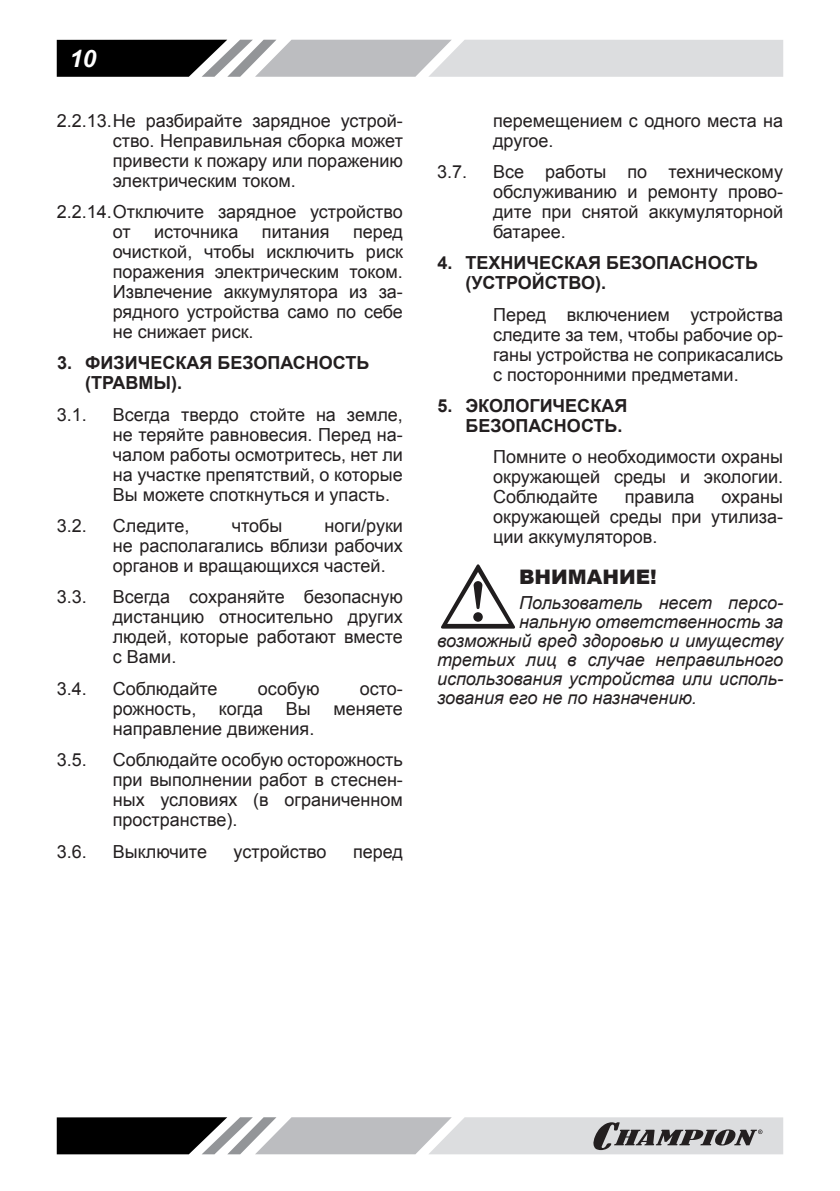
<style>
.page{position:relative;width:840px;height:1191px;background:#fff}
.page>*{position:absolute;margin:0;border:0;box-sizing:border-box;transform-origin:0 0}
.t1{font:italic 700 24px "Arial";color:#fff}
.t2{font:900 20px "Arial";color:#231f20}
.p_list2{font:18px/20px "Arial";color:#231f20;text-align:justify}
.p{font:italic 18px "Arial";color:#231f20}
.p_list_H{font:700 18px/20px "Arial";color:#231f20}
</style>
<div class="page">
<svg style="left:57px;top:40px;width:725px;height:37px;background:#a7a8a9"></svg>
<svg style="left:57px;top:1117px;width:725px;height:37px;background:#9c9c9e"></svg>
<svg style="left:441px;top:564px;width:74px;height:65px"></svg>
<h1 class="t1" style="left:70px;top:42px;width:28px">10</h1>
<p class="p_list2" style="left:113px;top:110px;width:291px;text-indent:-56px">2.2.13. Не разбирайте зарядное устрой&shy;ство. Неправильная сборка может привести к пожару или поражению электрическим током.</p>
<p class="p_list2" style="left:113px;top:202px;width:291px;text-indent:-56px">2.2.14. Отключите зарядное устройство от</p>
<p class="p_list2" style="left:113px;top:222px;width:291px;text-indent:240px">перед очисткой, чтобы исключить риск поражения электрическим током.<br>Извлечение аккумулятора из за&shy;рядного устройства само по себе не снижает риск.</p>
<p class="p_list_H" style="left:85px;top:353px;width:286px;text-indent:-28px">3. ФИЗИЧЕСКАЯ БЕЗОПАСНОСТЬ (ТРАВМЫ).</p>
<p class="p_list2" style="left:57px;top:404px;width:32px">3.1.</p>
<p class="p_list2" style="left:113px;top:404px;width:291px">Всегда твердо стойте на земле, не теряйте равновесия. Перед на&shy;чалом работы осмотритесь, нет ли на участке препятствий, о которые Вы можете споткнуться и упасть.</p>
<p class="p_list2" style="left:57px;top:516px;width:32px">3.2.</p>
<p class="p_list2" style="left:113px;top:516px;width:78px">Следите,</p>
<p class="p_list2" style="left:231px;top:516px;width:52px">чтобы</p>
<p class="p_list2" style="left:154px;top:222px;width:86px">источника</p>
<p class="p_list2" style="left:262px;top:222px;width:69px">питания</p>
<p class="p_list2" style="left:113px;top:516px;width:291px;text-indent:212px">ноги/руки не располагались вблизи рабочих органов и вращающихся частей.</p>
<p class="p_list2" style="left:57px;top:587px;width:32px">3.3.</p>
<p class="p_list2" style="left:113px;top:587px;width:291px">Всегда сохраняйте безопасную дистанцию относительно других людей, которые работают вместе с Вами.</p>
<p class="p_list2" style="left:57px;top:678px;width:32px">3.4.</p>
<p class="p_list2" style="left:113px;top:678px;width:106px">Соблюдайте</p>
<p class="p_list2" style="left:258px;top:678px;width:63px">особую</p>
<p class="p_list2" style="left:359px;top:678px;width:45px">осто-</p>
<p class="p_list2" style="left:113px;top:698px;width:85px">рожность,</p>
<p class="p_list2" style="left:219px;top:698px;width:46px">когда</p>
<p class="p_list2" style="left:286px;top:698px;width:26px">Вы</p>
<p class="p_list2" style="left:333px;top:698px;width:71px">меняете</p>
<p class="p_list2" style="left:113px;top:718px;width:203px">направление движения.</p>
<p class="p_list2" style="left:57px;top:750px;width:32px">3.5.</p>
<p class="p_list2" style="left:113px;top:750px;width:291px">Соблюдайте особую осторожность при выполнении работ в стеснен&shy;ных условиях (в ограниченном пространстве).</p>
<p class="p_list2" style="left:57px;top:841px;width:32px">3.6.</p>
<p class="p_list2" style="left:113px;top:841px;width:96px">Выключите</p>
<p class="p_list2" style="left:233px;top:841px;width:94px">устройство</p>
<p class="p_list2" style="left:353px;top:841px;width:51px">перед</p>
<p class="p_list2" style="left:493px;top:110px;width:291px">перемещением с одного места на другое.</p>
<p class="p_list2" style="left:437px;top:162px;width:32px">3.7.</p>
<p class="p_list2" style="left:493px;top:162px;width:291px">Все работы по техническому обслуживанию и ремонту прово&shy;дите при снятой аккумуляторной батарее.</p>
<p class="p_list_H" style="left:465px;top:253px;width:294px;text-indent:-28px">4. ТЕХНИЧЕСКАЯ БЕЗОПАСНОСТЬ (УСТРОЙСТВО).</p>
<p class="p_list2" style="left:493px;top:304px;width:291px">Перед включением устройства следите за тем, чтобы рабочие ор&shy;ганы устройства не соприкасались с посторонними предметами.</p>
<p class="p_list_H" style="left:437px;top:396px;width:191px;text-align:right">5. ЭКОЛОГИЧЕСКАЯ<br>БЕЗОПАСНОСТЬ.</p>
<p class="p_list2" style="left:493px;top:447px;width:291px">Помните о необходимости охраны окружающей среды и экологии.<br>Соблюдайте</p>
<p class="p_list2" style="left:493px;top:487px;width:291px;text-indent:228px">охраны окружающей среды при утилиза&shy;ции аккумуляторов.</p>
<p class="t2" style="left:518px;top:563px;width:139px">ВНИМАНИЕ!</p>
<p class="p" style="left:518px;top:591px;width:265px">Пользователь несет персо-</p>
<p class="p" style="left:518px;top:610px;width:265px">нальную ответственность за</p>
<p class="p" style="left:437px;top:629px;width:347px">возможный вред здоровью и имуществу</p>
<p class="p" style="left:437px;top:648px;width:347px">третьих лиц в случае неправильного</p>
<p class="p" style="left:437px;top:667px;width:347px">использования устройства или исполь-</p>
<p class="p" style="left:437px;top:686px;width:261px">зования его не по назначению.</p>
<p class="p_list2" style="left:624px;top:487px;width:71px">правила</p>
</div>
